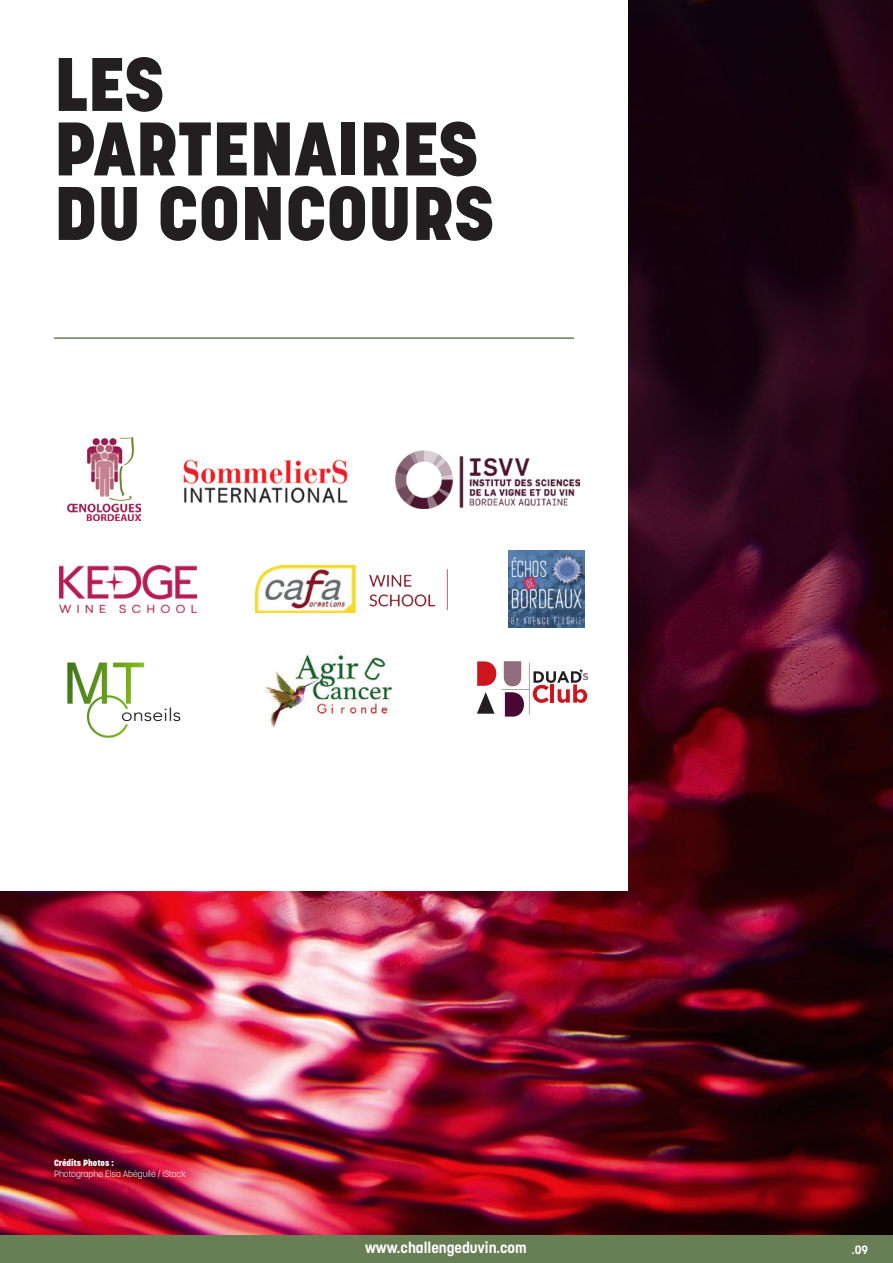
<style>
.page{position:relative;width:893px;height:1263px;background:#fff}
.page>*{position:absolute;margin:0;border:0;box-sizing:border-box;transform-origin:0 0}
.t1{font:800 75px "Korolev";color:#231f20}
.t2{font:700 15px "Korolev";color:#fff}
.t3{font:700 12px "Korolev";color:#fff}
.t4{font:300 9px "Korolev";color:#fff}
.t5{font:800 9px "Korolev";color:#fff}
</style>
<div class="page">
<img style="left:0;top:0;width:893px;height:1235px">
<div style="left:0;top:1235px;width:893px;height:28px;background:#687f56"></div>
<div style="left:0;top:0;width:627px;height:891px;background:#fff"></div>
<svg style="left:477px;top:692px;width:18px;height:22px"></svg>
<svg style="left:477px;top:661px;width:19px;height:25px"></svg>
<svg style="left:502px;top:661px;width:86px;height:55px"></svg>
<img style="left:508px;top:551px;width:76px;height:76px">
<img style="left:396px;top:451px;width:183px;height:57px">
<img style="left:183px;top:459px;width:165px;height:45px">
<img style="left:256px;top:565px;width:192px;height:47px">
<img style="left:67px;top:437px;width:73px;height:83px">
<img style="left:59px;top:565px;width:137px;height:47px">
<img style="left:264px;top:653px;width:128px;height:76px">
<img style="left:67px;top:662px;width:114px;height:76px">
<hr style="left:54px;top:337px;width:520px;height:2px;background:#687f56">
<p class="t1" style="left:54px;top:37px;width:112px">LES</p>
<p class="t1" style="left:54px;top:102px;width:426px">PARTENAIRES</p>
<p class="t1" style="left:54px;top:166px;width:442px">DU CONCOURS</p>
<p class="t5" style="left:54px;top:1157px;width:61px">Crédits Photos :</p>
<p class="t4" style="left:54px;top:1168px;width:133px">Photographe Elsa Abéguilé / iStock</p>
<p class="t2" style="left:365px;top:1238px;width:163px">www.challengeduvin.com</p>
<p class="t3" style="left:852px;top:1242px;width:18px">.09</p>
</div>
